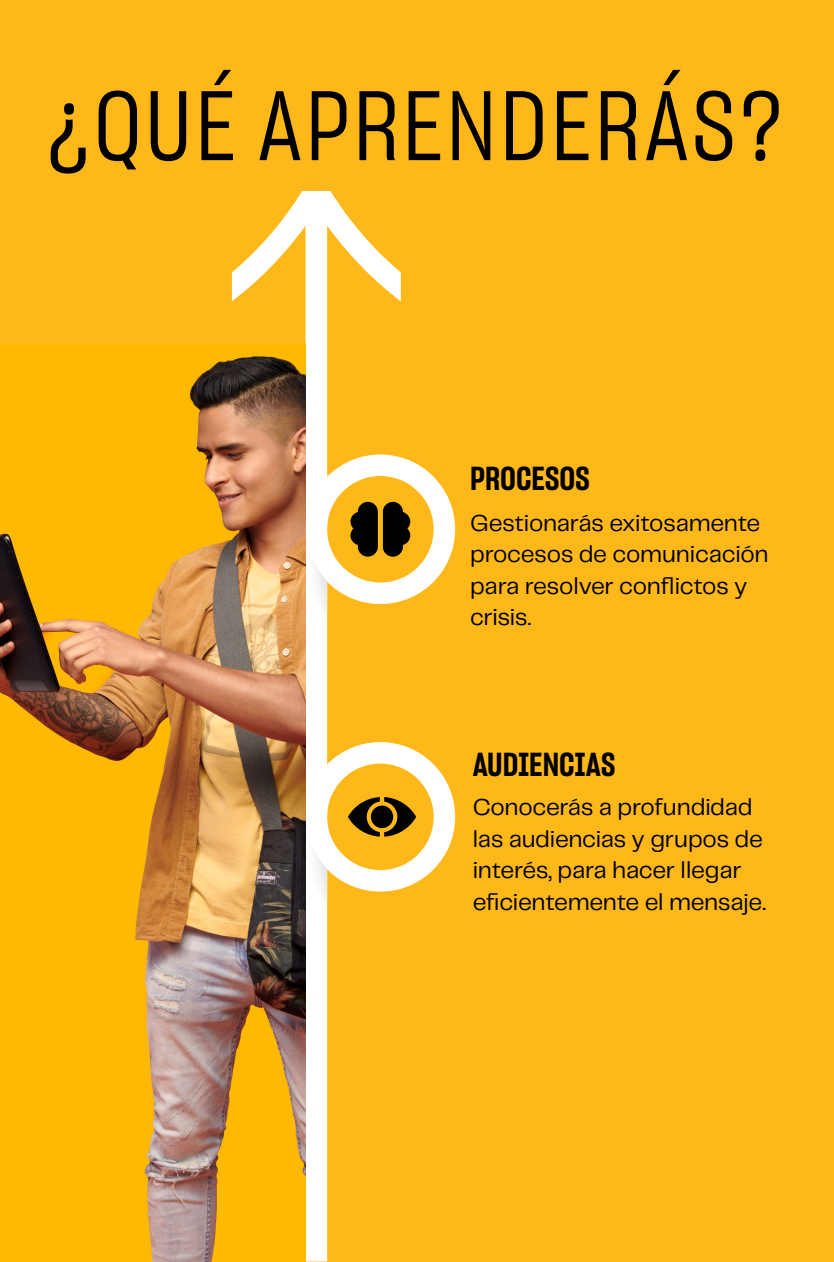
<style>
.page{position:relative;width:834px;height:1262px;background:#ffb819}
.page>*{position:absolute;margin:0;border:0;box-sizing:border-box;transform-origin:0 0}
.t1{font:97px "Sharp Grotesk Book 15";letter-spacing:.025em;color:#000}
.t2{font:32.5px "Sharp Grotesk Semi Bold 15";color:#000}
.t3{font:24px/31.5px "Telegraf";letter-spacing:-.01em;color:#000}
</style>
<div class="page">
<div style="left:306px;top:454px;width:149px;height:150px;border:22px solid #fff;border-radius:50%"></div>
<div style="left:306px;top:742px;width:149px;height:150px;border:22px solid #fff;border-radius:50%"></div>
<svg style="left:232px;top:191px;width:169px;height:1070px"></svg>
<svg style="left:348px;top:797px;width:68px;height:40px"></svg>
<svg style="left:306px;top:529px;width:21px;height:87px"></svg>
<svg style="left:306px;top:817px;width:21px;height:87px"></svg>
<img style="left:0;top:343px;width:306px;height:919px">
<svg style="left:350px;top:502px;width:60px;height:55px"></svg>
<h1 class="t1" style="left:45px;top:58px;width:740px">¿QUÉ APRENDERÁS?</h1>
<h2 class="t2" style="left:470px;top:456px;width:121px">PROCESOS</h2>
<p class="t3" style="left:470px;top:506px;width:300px">Gestionarás exitosamente procesos de comunicación para resolver conflictos y crisis.</p>
<h2 class="t2" style="left:473px;top:742px;width:144px">AUDIENCIAS</h2>
<p class="t3" style="left:473px;top:791px;width:295px">Conocerás a profundidad las audiencias y grupos de interés, para hacer llegar eficientemente el mensaje.</p>
</div>
